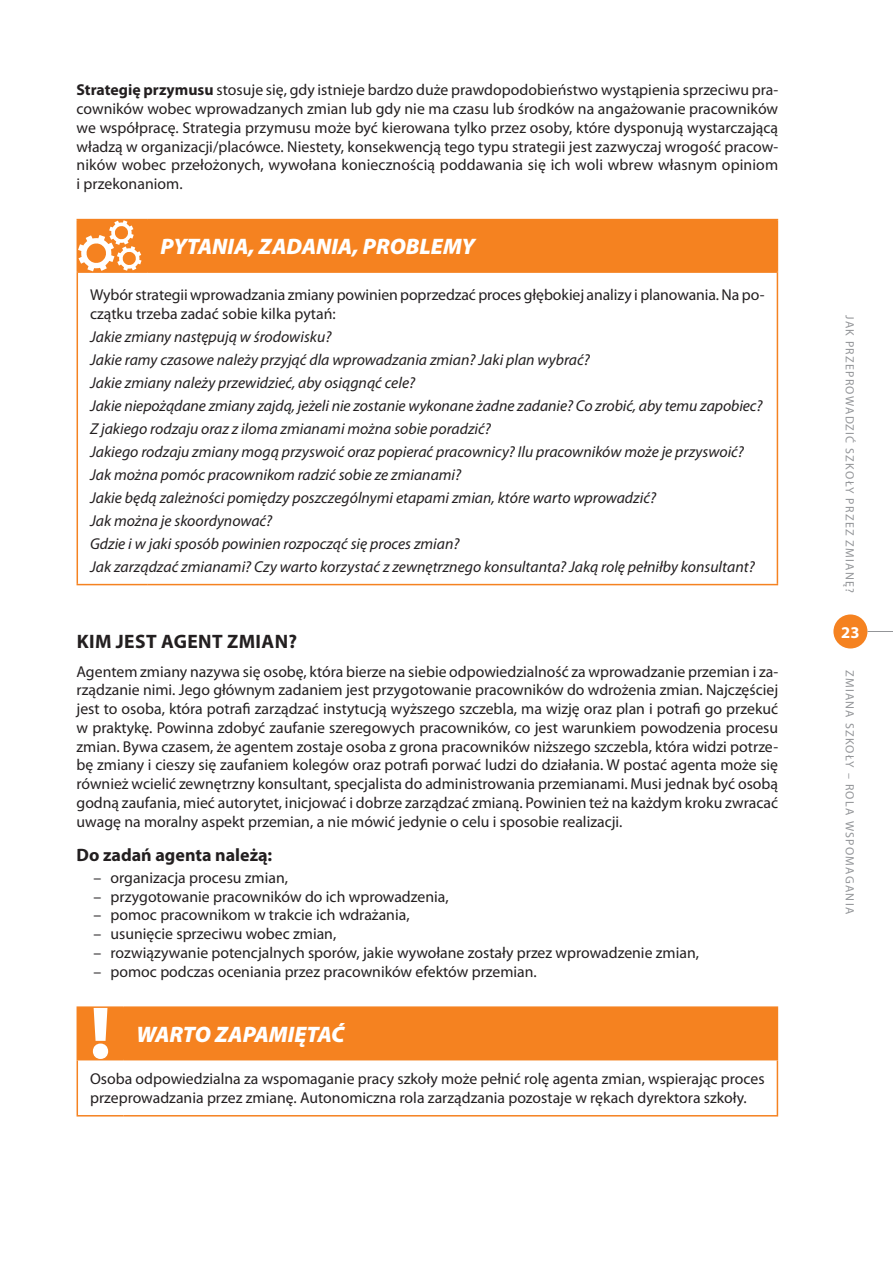
<style>
.page{position:relative;width:893px;height:1263px;background:#fff}
.page>*{position:absolute;margin:0;border:0;box-sizing:border-box;transform-origin:0 0}
.t1{font:italic 900 22.5px "Myriad Pro";color:#fff}
.t2{font:700 19.5px "Myriad Pro";letter-spacing:.02em;color:#231f20}
.t3{font:700 18px "Myriad Pro";color:#231f20}
.t4{font:700 16.5px "Myriad Pro";color:#fff}
.t5{font:15.75px/18.8px "Myriad Pro";color:#231f20;text-align:justify}
.t6{font:italic 15.75px/23px "Myriad Pro";color:#231f20}
.t7{font:12px "Myriad Pro";letter-spacing:.105em;color:#939598}
.s1{font-weight:700}
</style>
<div class="page">
<div style="left:833px;top:614px;width:34px;height:34px;background:#f58220;border-radius:50%"></div>
<svg style="left:867px;top:631px;width:26px;height:1px"></svg>
<hr style="left:77px;top:219px;width:71px;height:1px;background:#f58220">
<hr style="left:77px;top:271px;width:71px;height:2px;background:#f58220">
<hr style="left:77px;top:273px;width:1px;height:311px;background:#f58220">
<hr style="left:777px;top:273px;width:1px;height:311px;background:#f58220">
<hr style="left:77px;top:584px;width:71px;height:1px;background:#f58220">
<hr style="left:148px;top:584px;width:630px;height:1px;background:#f58220">
<hr style="left:148px;top:219px;width:630px;height:1px;background:#f58220">
<hr style="left:777px;top:220px;width:1px;height:51px;background:#f58220">
<hr style="left:148px;top:271px;width:630px;height:2px;background:#f58220">
<div style="left:77px;top:220px;width:700px;height:52px;background:#f58220"></div>
<hr style="left:77px;top:1006px;width:47px;height:2px;background:#f58220">
<hr style="left:77px;top:1060px;width:1px;height:55px;background:#f58220">
<hr style="left:777px;top:1060px;width:1px;height:55px;background:#f58220">
<hr style="left:77px;top:1115px;width:47px;height:1px;background:#f58220">
<hr style="left:124px;top:1115px;width:654px;height:1px;background:#f58220">
<hr style="left:124px;top:1006px;width:654px;height:2px;background:#f58220">
<hr style="left:777px;top:1008px;width:1px;height:51px;background:#f58220">
<hr style="left:124px;top:1059px;width:654px;height:1px;background:#f58220">
<div style="left:77px;top:1007px;width:700px;height:53px;background:#f58220"></div>
<p class="t5" style="left:77px;top:80px;width:703px"><span class="s1">Strategię przymusu</span> stosuje się, gdy istnieje bardzo duże prawdopodobieństwo wystąpienia sprzeciwu pra&shy;cowników wobec wprowadzanych zmian lub gdy nie ma czasu lub środków na angażowanie pracowników we współpracę. Strategia przymusu może być kierowana tylko przez osoby, które dysponują wystarczającą władzą w organizacji/placówce. Niestety, konsekwencją tego typu strategii jest zazwyczaj wrogość pracow&shy;ników wobec przełożonych, wywołana koniecznością poddawania się ich woli wbrew własnym opiniom i przekonaniom.</p>
<h1 class="t1" style="left:161px;top:232px;width:316px">PYTANIA, ZADANIA, PROBLEMY</h1>
<p class="t5" style="left:90px;top:285px;width:676px">Wybór strategii wprowadzania zmiany powinien poprzedzać proces głębokiej analizy i planowania. Na po&shy;czątku trzeba zadać sobie kilka pytań:</p>
<p class="t6" style="left:90px;top:325px;width:674px">Jakie zmiany następują w środowisku?<br>Jakie ramy czasowe należy przyjąć dla wprowadzania zmian? Jaki plan wybrać?<br>Jakie zmiany należy przewidzieć, aby osiągnąć cele?<br>Jakie niepożądane zmiany zajdą, jeżeli nie zostanie wykonane żadne zadanie? Co zrobić, aby temu zapobiec?<br>Z jakiego rodzaju oraz z iloma zmianami można sobie poradzić?<br>Jakiego rodzaju zmiany mogą przyswoić oraz popierać pracownicy? Ilu pracowników może je przyswoić?<br>Jak można pomóc pracownikom radzić sobie ze zmianami?<br>Jakie będą zależności pomiędzy poszczególnymi etapami zmian, które warto wprowadzić?<br>Jak można je skoordynować?<br>Gdzie i w jaki sposób powinien rozpocząć się proces zmian?<br>Jak zarządzać zmianami? Czy warto korzystać z zewnętrznego konsultanta? Jaką rolę pełniłby konsultant?</p>
<p class="t2" style="left:77px;top:629px;width:222px">KIM JEST AGENT ZMIAN?</p>
<p class="t5" style="left:77px;top:662px;width:703px">Agentem zmiany nazywa się osobę, która bierze na siebie odpowiedzialność za wprowadzanie przemian i za&shy;rządzanie nimi. Jego głównym zadaniem jest przygotowanie pracowników do wdrożenia zmian. Najczęściej jest to osoba, która potrafi zarządzać instytucją wyższego szczebla, ma wizję oraz plan i potrafi go przekuć w praktykę. Powinna zdobyć zaufanie szeregowych pracowników, co jest warunkiem powodzenia procesu zmian. Bywa czasem, że agentem zostaje osoba z grona pracowników niższego szczebla, która widzi potrze&shy;bę zmiany i cieszy się zaufaniem kolegów oraz potrafi porwać ludzi do działania. W postać agenta może się również wcielić zewnętrzny konsultant, specjalista do administrowania przemianami. Musi jednak być osobą godną zaufania, mieć autorytet, inicjować i dobrze zarządzać zmianą. Powinien też na każdym kroku zwracać uwagę na moralny aspekt przemian, a nie mówić jedynie o celu i sposobie realizacji.</p>
<p class="t3" style="left:77px;top:843px;width:197px">Do zadań agenta należą:</p>
<p class="t5" style="left:94px;top:868px;width:196px">– organizacja procesu zmian,</p>
<p class="t5" style="left:94px;top:887px;width:357px">– przygotowanie pracowników do ich wprowadzenia,</p>
<p class="t5" style="left:94px;top:905px;width:318px">– pomoc pracownikom w trakcie ich wdrażania,</p>
<p class="t5" style="left:94px;top:924px;width:244px">– usunięcie sprzeciwu wobec zmian,</p>
<p class="t5" style="left:94px;top:943px;width:607px">– rozwiązywanie potencjalnych sporów, jakie wywołane zostały przez wprowadzenie zmian,</p>
<p class="t5" style="left:94px;top:962px;width:445px">– pomoc podczas oceniania przez pracowników efektów przemian.</p>
<h1 class="t1" style="left:136px;top:1019px;width:210px">WARTO ZAPAMIĘTAĆ</h1>
<p class="t5" style="left:90px;top:1069px;width:676px">Osoba odpowiedzialna za wspomaganie pracy szkoły może pełnić rolę agenta zmian, wspierając proces przeprowadzania przez zmianę. Autonomiczna rola zarządzania pozostaje w rękach dyrektora szkoły.</p>
<p class="t7" style="left:857px;top:315px;width:279px;rotate:90deg">JAK PRZEPROWADZIĆ SZKOŁY PRZEZ ZMIANĘ?</p>
<p class="t4" style="left:841px;top:621px;width:20px">23</p>
<p class="t7" style="left:857px;top:670px;width:246px;rotate:90deg">ZMIANA SZKOŁY – ROLA WSPOMAGANIA</p>
</div>
